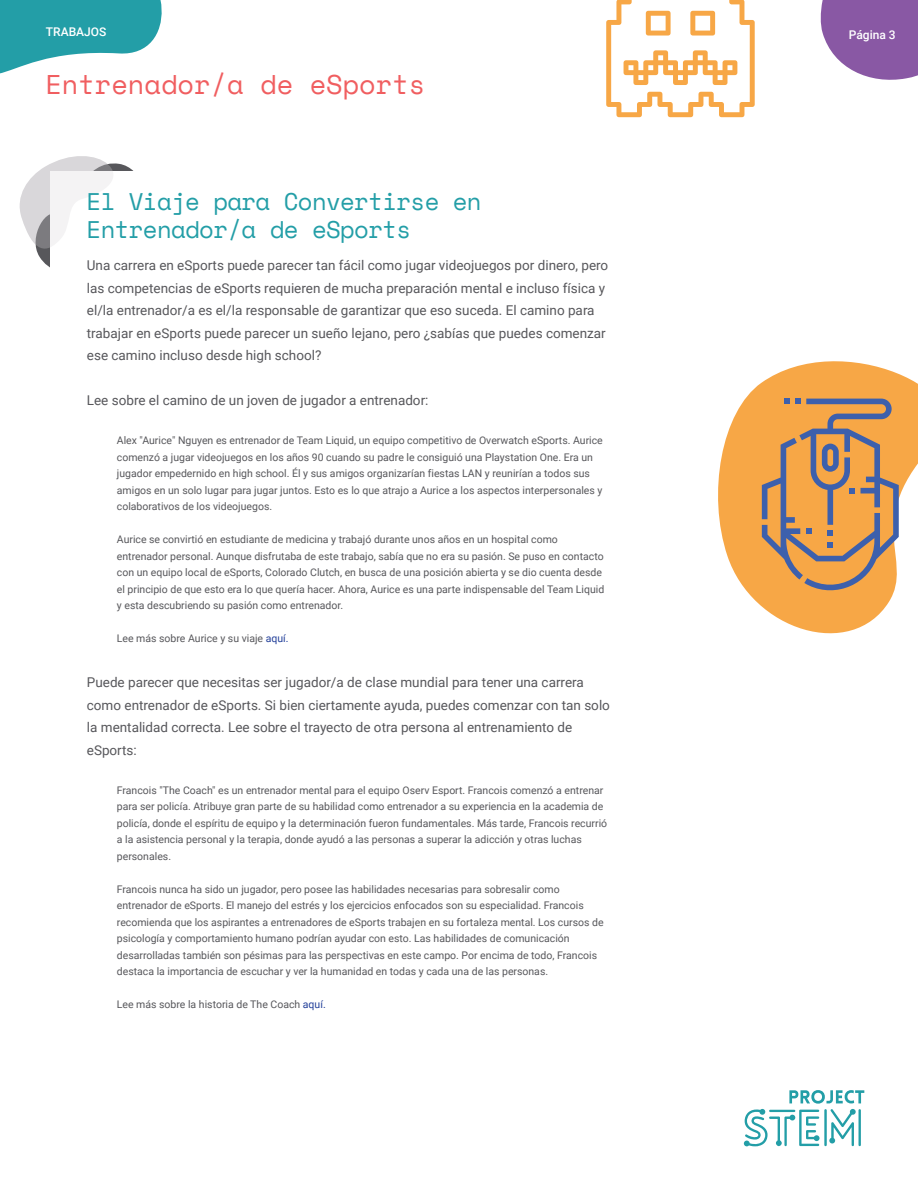
<style>
.page{position:relative;width:918px;height:1188px;background:#fff}
.page>*{position:absolute;margin:0;border:0;box-sizing:border-box;transform-origin:0 0}
.t1{font:27px "Space Mono";color:#f05e60}
.t2{font:24px/28.8px "Space Mono";letter-spacing:-.025em;color:#239ea7}
.t3{font:13.5px/22.5px "Roboto";color:#57575b}
.t4{font:500 12px "Roboto";color:#fff}
.t5{font:10.5px/16.5px "Roboto";color:#57575b}
.s1{color:#223f99}
</style>
<div class="page">
<svg style="left:718px;top:361px;width:200px;height:273px;fill:#f7a746"></svg>
<svg style="left:0;top:0;width:162px;height:74px"></svg>
<svg style="left:820px;top:0;width:98px;height:80px;background:#986eaf"></svg>
<svg style="left:606px;top:0;width:149px;height:117px"></svg>
<svg style="left:762px;top:399px;width:137px;height:200px;background:#cb965f"></svg>
<svg style="left:744px;top:1090px;width:120px;height:56px"></svg>
<hr style="left:769px;top:1110px;width:26px;height:2px;background:#239ea7">
<svg style="left:19px;top:156px;width:115px;height:112px"></svg>
<p class="t4" style="left:46px;top:23px;width:62px">TRABAJOS</p>
<p class="t4" style="left:849px;top:26px;width:48px">Página 3</p>
<h1 class="t1" style="left:45px;top:65px;width:382px">Entrenador/a de eSports</h1>
<h2 class="t2" style="left:87px;top:186px;width:397px">El Viaje para Convertirse en<br>Entrenador/a de eSports</h2>
<p class="t3" style="left:87px;top:253px;width:523px">Una carrera en eSports puede parecer tan fácil como jugar videojuegos por dinero, pero las competencias de eSports requieren de mucha preparación mental e incluso física y el/la entrenador/a es el/la responsable de garantizar que eso suceda. El camino para trabajar en eSports puede parecer un sueño lejano, pero ¿sabías que puedes comenzar ese camino incluso desde high school?</p>
<p class="t3" style="left:87px;top:389px;width:343px">Lee sobre el camino de un joven de jugador a entrenador:</p>
<p class="t5" style="left:117px;top:432px;width:487px">Alex "Aurice" Nguyen es entrenador de Team Liquid, un equipo competitivo de Overwatch eSports. Aurice comenzó a jugar videojuegos en los años 90 cuando su padre le consiguió una Playstation One. Era un jugador empedernido en high school. Él y sus amigos organizarían fiestas LAN y reunirían a todos sus amigos en un solo lugar para jugar juntos. Esto es lo que atrajo a Aurice a los aspectos interpersonales y colaborativos de los videojuegos.</p>
<p class="t5" style="left:117px;top:531px;width:489px">Aurice se convirtió en estudiante de medicina y trabajó durante unos años en un hospital como entrenador personal. Aunque disfrutaba de este trabajo, sabía que no era su pasión. Se puso en contacto con un equipo local de eSports, Colorado Clutch, en busca de una posición abierta y se dio cuenta desde el principio de que esto era lo que quería hacer. Ahora, Aurice es una parte indispensable del Team Liquid y esta descubriendo su pasión como entrenador.</p>
<p class="t5" style="left:117px;top:630px;width:173px">Lee más sobre Aurice y su viaje <span class="s1">aquí.</span></p>
<p class="t3" style="left:87px;top:671px;width:525px">Puede parecer que necesitas ser jugador/a de clase mundial para tener una carrera como entrenador de eSports. Si bien ciertamente ayuda, puedes comenzar con tan solo la mentalidad correcta. Lee sobre el trayecto de otra persona al entrenamiento de eSports:</p>
<p class="t5" style="left:117px;top:781px;width:492px">Francois "The Coach" es un entrenador mental para el equipo Oserv Esport. Francois comenzó a entrenar para ser policía. Atribuye gran parte de su habilidad como entrenador a su experiencia en la academia de policía, donde el espíritu de equipo y la determinación fueron fundamentales. Más tarde, Francois recurrió a la asistencia personal y la terapia, donde ayudó a las personas a superar la adicción y otras luchas personales.</p>
<p class="t5" style="left:117px;top:880px;width:488px">Francois nunca ha sido un jugador, pero posee las habilidades necesarias para sobresalir como entrenador de eSports. El manejo del estrés y los ejercicios enfocados son su especialidad. Francois recomienda que los aspirantes a entrenadores de eSports trabajen en su fortaleza mental. Los cursos de psicología y comportamiento humano podrían ayudar con esto. Las habilidades de comunicación desarrolladas también son pésimas para las perspectivas en este campo. Por encima de todo, Francois destaca la importancia de escuchar y ver la humanidad en todas y cada una de las personas.</p>
<p class="t5" style="left:117px;top:996px;width:210px">Lee más sobre la historia de The Coach <span class="s1">aquí.</span></p>
</div>
